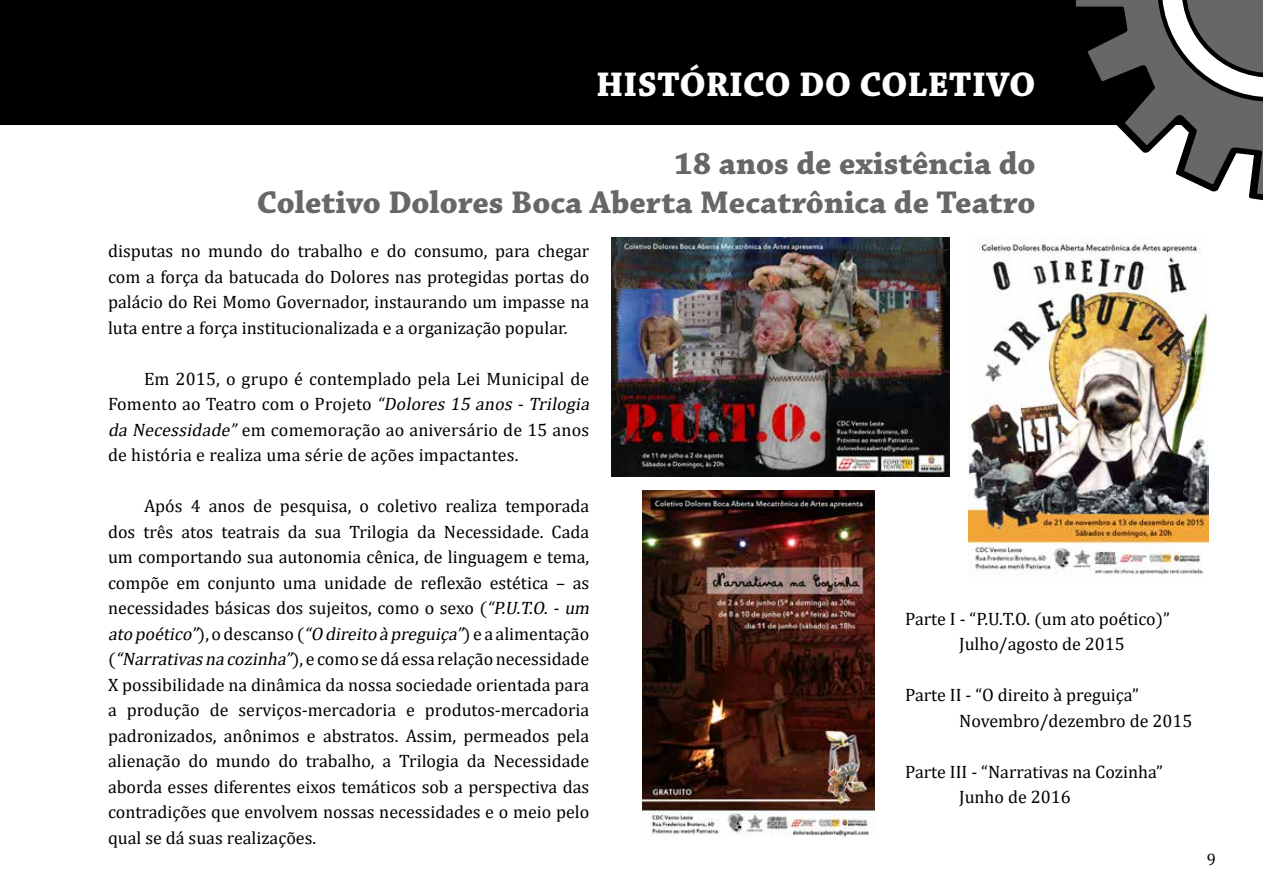
<style>
.page{position:relative;width:1263px;height:893px;background:#fff}
.page>*{position:absolute;margin:0;border:0;box-sizing:border-box;transform-origin:0 0}
.t1{font:700 36px "Chaparral Pro";color:#fff}
.t2{font:700 33px/39px "Chaparral Pro";color:#666767;text-align:right}
.t3{font:18px/25.5px "Cambria Math";color:#000}
.t4{font:16.5px "Cambria Math";color:#000}
.s1{font-style:italic}
</style>
<div class="page">
<div style="left:0;top:0;width:1263px;height:124px;background:#000"></div>
<svg style="left:1068px;top:0;width:195px;height:201px"></svg>
<img style="left:611px;top:237px;width:339px;height:240px">
<img style="left:968px;top:237px;width:241px;height:338px">
<img style="left:642px;top:490px;width:233px;height:348px">
<h1 class="t1" style="left:596px;top:63px;width:441px">HISTÓRICO DO COLETIVO</h1>
<h2 class="t2" style="left:257px;top:145px;width:780px">18 anos de existência do<br>Coletivo Dolores Boca Aberta Mecatrônica de Teatro</h2>
<p class="t3" style="left:108px;top:238px;width:483px;text-align:justify">disputas no mundo do trabalho e do consumo, para chegar com a força da batucada do Dolores nas protegidas portas do palácio do Rei Momo Governador, instaurando um impasse na luta entre a força institucionalizada e a organização popular.</p>
<p class="t3" style="left:108px;top:366px;width:500px;text-indent:36px">Em 2015, o grupo é contemplado pela Lei Municipal de Fomento ao Teatro com o Projeto <span class="s1">“Dolores15anos-Trilogia daNecessidade”</span>em comemoração ao aniversário de 15 anos de história e realiza uma série de ações impactantes.</p>
<p class="t3" style="left:108px;top:493px;width:500px;text-indent:36px">Após 4 anos de pesquisa, o coletivo realiza temporada dos três atos teatrais da sua Trilogia da Necessidade. Cada um comportando sua autonomia cênica, de linguagem e tema, compõe em conjunto uma unidade de reflexão estética – as necessidades básicas dos sujeitos, como o sexo (<span class="s1">“P.U.T.O.-um atopoético”</span>) , o d e s c a n s o ( <span class="s1">“Odireitoàpreguiça”</span>) e a a l i m e n ta ç ã o (<span class="s1">“Narrativasnacozinha”</span>), e como se dá essa relação necessidade<br>X possibilidade na dinâmica da nossa sociedade orientada para<br>a produção de serviços-mercadoria e produtos-mercadoria padronizados, anônimos e abstratos. Assim, permeados pela alienação do mundo do trabalho, a Trilogia da Necessidade aborda esses diferentes eixos temáticos sob a perspectiva das contradições que envolvem nossas necessidades e o meio pelo qual se dá suas realizações.</p>
<p class="t3" style="left:905px;top:606px;width:266px;text-align:center">Parte I - “P.U.T.O. (um ato poético)”<br>Julho/agosto de 2015</p>
<p class="t3" style="left:959px;top:682px;width:235px;text-indent:-54px">Parte II - “O direito à preguiça”<br>Novembro/dezembro de 2015</p>
<p class="t3" style="left:959px;top:759px;width:205px;text-indent:-54px">Parte III - “Narrativas na Cozinha”<br>Junho de 2016</p>
<p class="t4" style="left:1207px;top:849px;width:11px">9</p>
</div>
